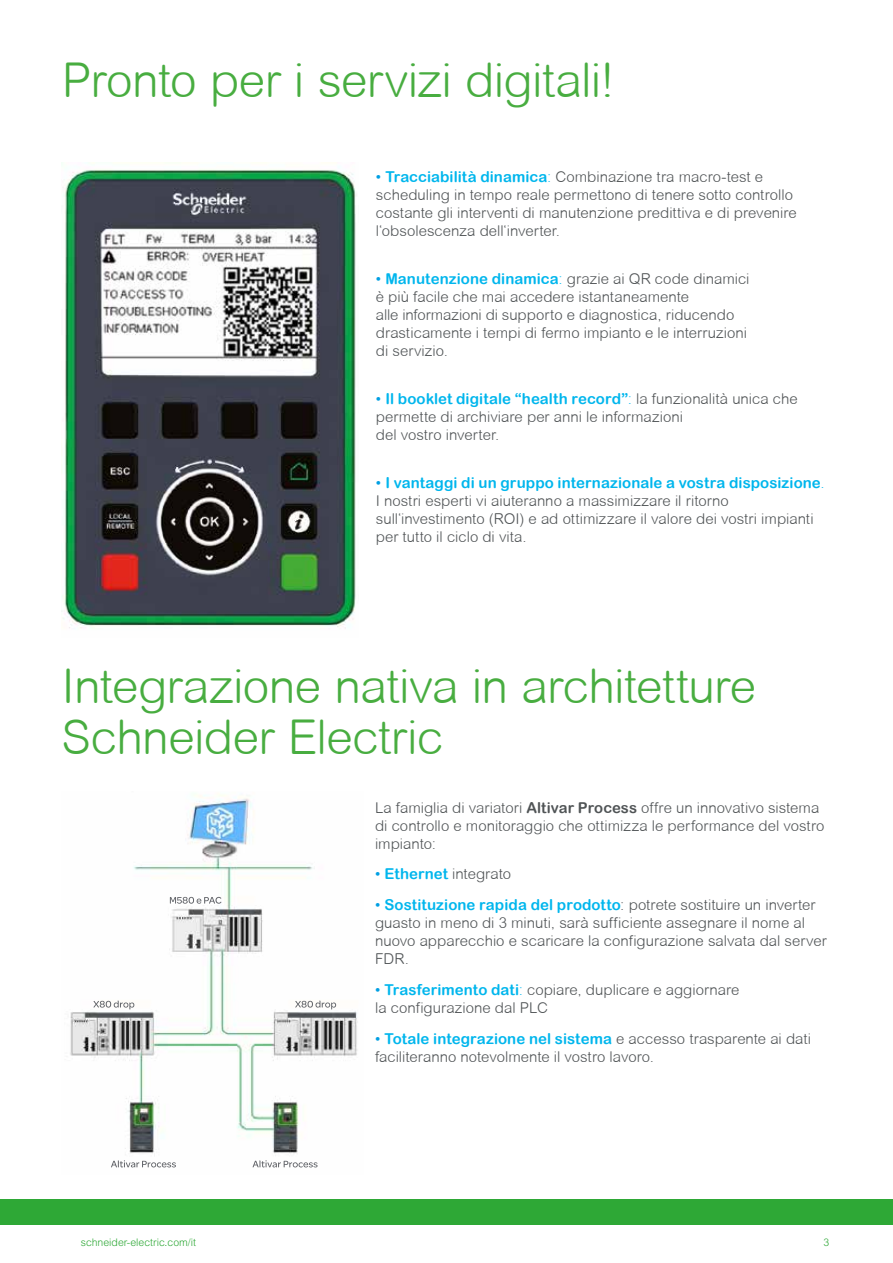
<style>
.page{position:relative;width:893px;height:1263px;background:#fff}
.page>*{position:absolute;margin:0;border:0;box-sizing:border-box;transform-origin:0 0}
.t1{font:300 48px/51px "Arial Rounded MT";letter-spacing:-.015em;color:#48ad40}
.t2{font:300 15px/18px "Arial Rounded MT";color:#505456}
.t3{font:15px "Arial Rounded MT Bold";letter-spacing:.005em;color:#00b6ed}
.t4{font:300 10.5px "Arial MT Std";color:#2ea836}
.s1{font-weight:400;color:#009fe3}
.s2{font-family:"Arial Rounded MT Bold";font-weight:400;color:#00b6ed}
.s3{color:#00b6ed}
.s4{font-family:"Arial Rounded MT";color:#009fe3}
.s5{font-family:"Arial Rounded MT";font-weight:300}
.s6{font-family:"Arial Rounded MT";font-weight:300;color:#505456}
.s7{font-family:"Arial Rounded MT Bold";font-weight:400}
</style>
<div class="page">
<div style="left:0;top:1199px;width:893px;height:26px;background:#2ea836"></div>
<img style="left:63px;top:163px;width:293px;height:466px">
<img style="left:70px;top:794px;width:288px;height:374px">
<img style="left:170px;top:897px;width:51px;height:7px">
<img style="left:93px;top:1000px;width:41px;height:9px">
<img style="left:295px;top:1000px;width:41px;height:9px">
<img style="left:253px;top:1160px;width:65px;height:7px">
<img style="left:111px;top:1160px;width:65px;height:7px">
<h1 class="t1" style="left:62px;top:54px;width:555px">Pronto per i servizi digitali!</h1>
<p class="t2" style="left:376px;top:168px;width:422px"><span class="s1">•</span> <span class="s2">Tracciabilità dinamica</span><span class="s3">:</span> Combinazione tra macro-test e scheduling in tempo reale permettono di tenere sotto controllo costante gli interventi di manutenzione predittiva e di prevenire l‘obsolescenza dell‘inverter.</p>
<p class="t2" style="left:376px;top:270px;width:375px"><span class="s1">•</span> <span class="s2">Manutenzione dinamica</span><span class="s3">:</span> grazie ai QR code dinamici è più facile che mai accedere istantaneamente<br>alle informazioni di supporto e diagnostica, riducendo drasticamente i tempi di fermo impianto e le interruzioni di servizio.</p>
<p class="t3" style="left:376px;top:390px;width:423px"><span class="s4">•</span> Il booklet digitale “health record”<span class="s5">:</span> <span class="s6">la funzionalità unica che</span></p>
<p class="t2" style="left:376px;top:407px;width:309px">permette di archiviare per anni le informazioni del vostro inverter.</p>
<p class="t3" style="left:376px;top:473px;width:450px"><span class="s4">•</span> I vantaggi di un gruppo internazionale a vostra disposizione<span class="s5">.</span></p>
<p class="t2" style="left:376px;top:491px;width:439px">I nostri esperti vi aiuteranno a massimizzare il ritorno sull‘investimento (ROI) e ad ottimizzare il valore dei vostri impianti per tutto il ciclo di vita.</p>
<h1 class="t1" style="left:62px;top:661px;width:696px">Integrazione nativa in architetture<br>Schneider Electric</h1>
<p class="t2" style="left:375px;top:798px;width:451px">La famiglia di variatori <span class="s7">Altivar Process</span> offre un innovativo sistema di controllo e monitoraggio che ottimizza le performance del vostro impianto:</p>
<p class="t2" style="left:375px;top:865px;width:138px"><span class="s1">•</span> <span class="s2">Ethernet</span> integrato</p>
<p class="t3" style="left:375px;top:896px;width:442px"><span class="s4">•</span> Sostituzione rapida del prodotto<span class="s6">: potrete sostituire un inverter</span></p>
<p class="t2" style="left:375px;top:914px;width:453px">guasto in meno di 3 minuti, sarà sufficiente assegnare il nome al nuovo apparecchio e scaricare la configurazione salvata dal server<br>FDR.</p>
<p class="t2" style="left:375px;top:980px;width:366px"><span class="s1">•</span> <span class="s2">Trasferimento dati</span><span class="s3">:</span> copiare, duplicare e aggiornare la configurazione dal PLC</p>
<p class="t3" style="left:375px;top:1029px;width:438px"><span class="s4">•</span> Totale integrazione nel sistema <span class="s6">e accesso trasparente ai dati</span></p>
<p class="t2" style="left:375px;top:1047px;width:281px">faciliteranno notevolmente il vostro lavoro.</p>
<p class="t4" style="left:81px;top:1236px;width:117px">schneider-electric.com/it</p>
<p class="t4" style="left:823px;top:1236px;width:7px">3</p>
</div>
